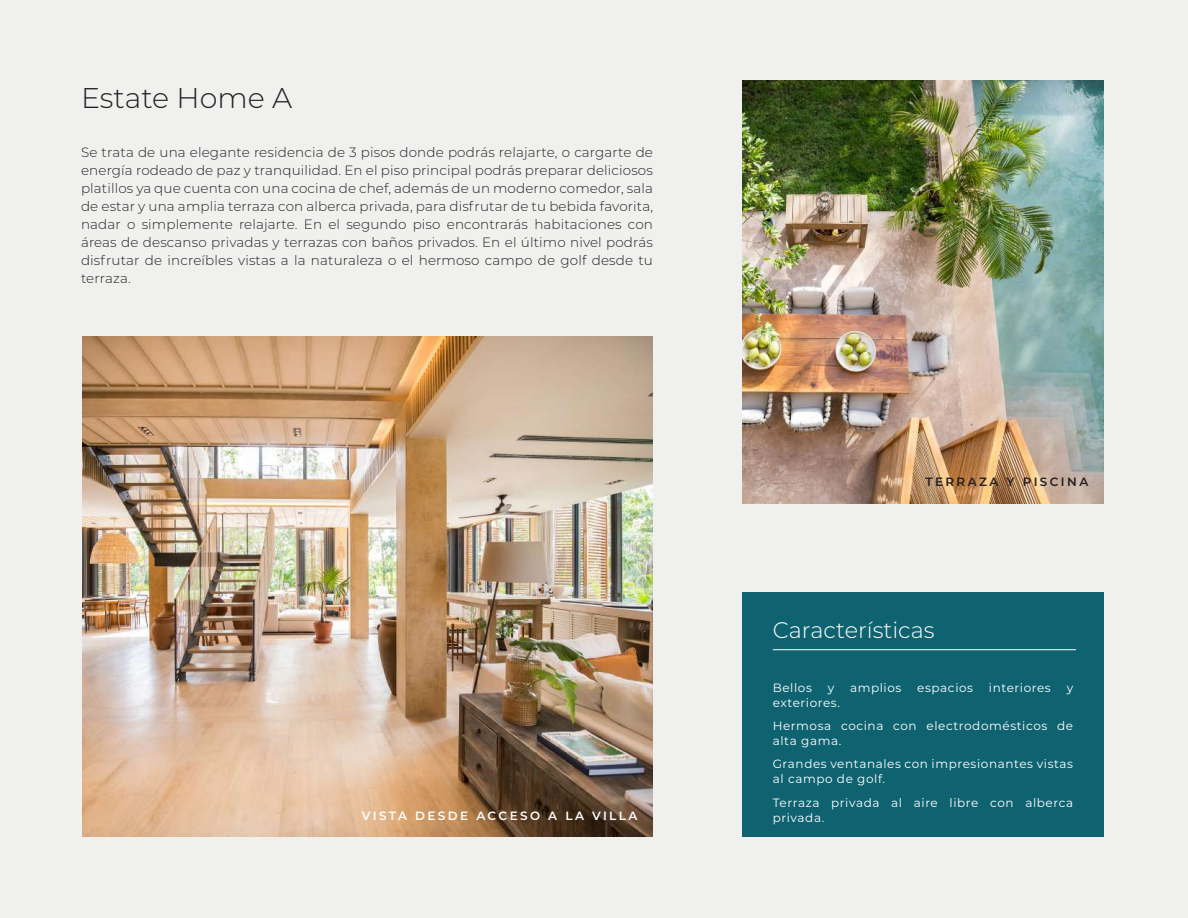
<style>
.page{position:relative;width:1188px;height:918px;background:#f0f0ef}
.page>*{position:absolute;margin:0;border:0;box-sizing:border-box;transform-origin:0 0}
.t1{font:300 28.5px "Montserrat";color:#231f20}
.t2{font:300 22.5px "Montserrat";color:#fff}
.t3{font:300 13.5px/18px "Montserrat";letter-spacing:.01em;color:#231f20;text-align:justify}
.t4{font:12px/23.1px "Montserrat";letter-spacing:.05em;color:#fff}
.t5{font:600 12px "Montserrat";letter-spacing:.2em;color:#fff}
.t6{font:600 12px "Montserrat";letter-spacing:.2em;color:#231f20}
</style>
<div class="page">
<div style="left:742px;top:592px;width:362px;height:245px;background:#0f6371"></div>
<hr style="left:773px;top:649px;width:303px;height:1px;background:#fff">
<img style="left:742px;top:81px;width:362px;height:422px">
<img style="left:83px;top:337px;width:570px;height:500px">
<h1 class="t1" style="left:81px;top:79px;width:213px">Estate Home A</h1>
<p class="t3" style="left:81px;top:143px;width:573px">Se trata de una elegante residencia de 3 pisos donde podrás relajarte, o cargarte de energía rodeado de paz y tranquilidad. En el piso principal podrás preparar deliciosos platillos ya que cuenta con una cocina de chef, además de un moderno comedor, sala de estar y una amplia terraza con alberca privada, para disfrutar de tu bebida favorita, nadar o simplemente relajarte. En el segundo piso encontrarás habitaciones con áreas de descanso privadas y terrazas con baños privados. En el último nivel podrás disfrutar de increíbles vistas a la naturaleza o el hermoso campo de golf desde tu terraza.</p>
<p class="t5" style="left:362px;top:807px;width:277px">VISTA DESDE ACCESO A LA VILLA</p>
<p class="t6" style="left:925px;top:473px;width:164px">TERRAZA Y PISCINA</p>
<h2 class="t2" style="left:773px;top:615px;width:163px">Características</h2>
<p class="t4" style="left:773px;top:676px;width:41px">Bellos</p>
<p class="t4" style="left:828px;top:676px;width:8px">y</p>
<p class="t4" style="left:850px;top:676px;width:53px">amplios</p>
<p class="t4" style="left:917px;top:676px;width:57px">espacios</p>
<p class="t4" style="left:989px;top:676px;width:63px">interiores</p>
<p class="t4" style="left:1067px;top:676px;width:8px">y</p>
<p class="t4" style="left:773px;top:691px;width:302px">exteriores.<br>Hermosa cocina con electrodomésticos de</p>
<p class="t4" style="left:773px;top:729px;width:302px">alta gama.<br>Grandes ventanales con impresionantes vistas</p>
<p class="t4" style="left:773px;top:767px;width:302px">al campo de golf.<br>Terraza privada al aire libre con alberca</p>
<p class="t4" style="left:773px;top:805px;width:53px">privada.</p>
</div>
